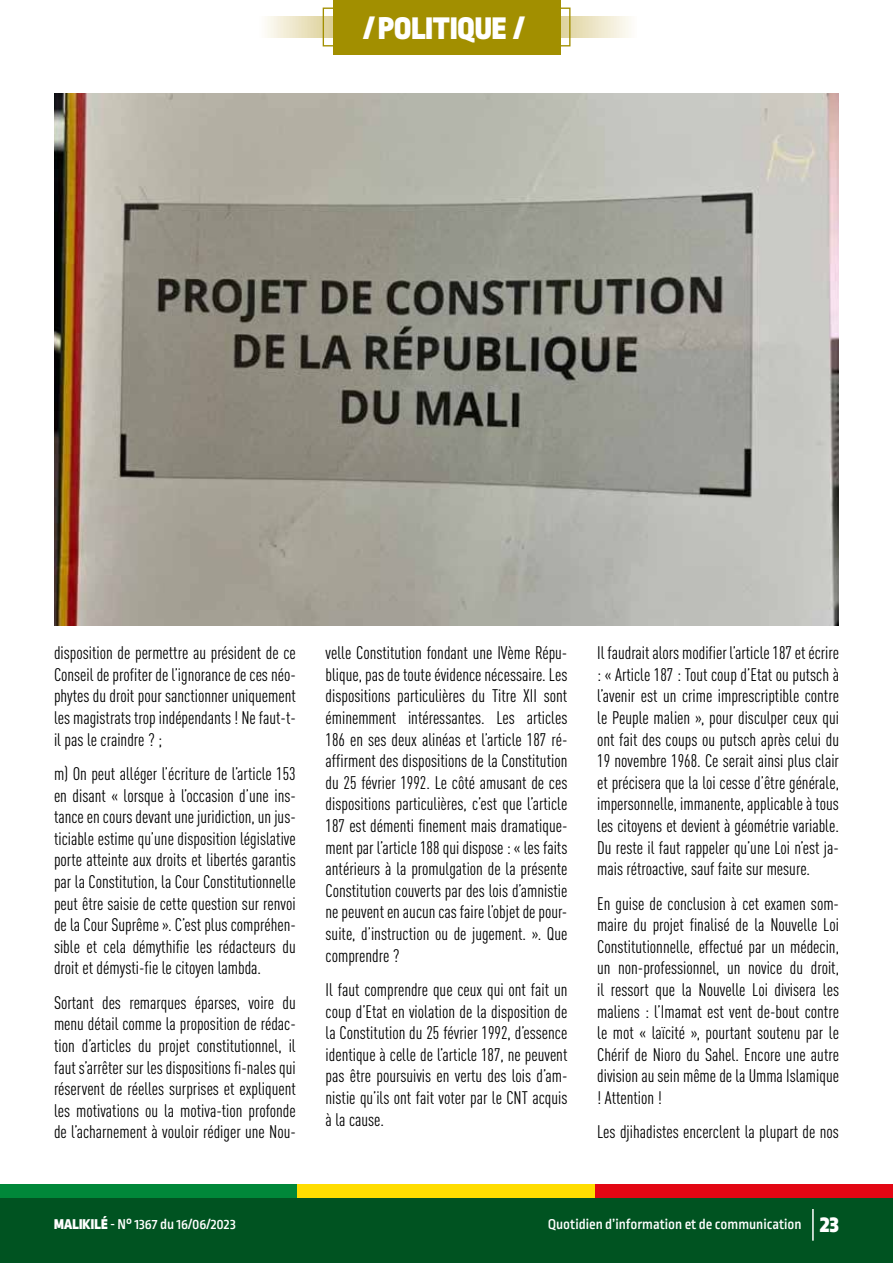
<style>
.page{position:relative;width:893px;height:1263px;background:#fff}
.page>*{position:absolute;margin:0;border:0;box-sizing:border-box;transform-origin:0 0}
.t1{font:900 33px "Ropa Sans Pro";color:#fff}
.t2{font:condensed 18px/21.6px "DIN Pro";color:#000;text-align:justify}
.t3{font:500 15px "Ropa Sans Pro";color:#fff}
.s1{font-weight:900}
.s2{font-weight:900;font-size:24px}
</style>
<div class="page">
<div style="left:0;top:1184px;width:298px;height:17px;background:#008739"></div>
<div style="left:298px;top:1184px;width:297px;height:17px;background:#fd0"></div>
<div style="left:595px;top:1184px;width:298px;height:17px;background:#e30613"></div>
<div style="left:0;top:1198px;width:893px;height:65px;background:#005321"></div>
<hr style="left:812px;top:1209px;width:2px;height:32px;background:#fff">
<svg style="left:267px;top:16px;width:364px;height:22px;background:#ebe4c4"></svg>
<div style="left:333px;top:0;width:227px;height:54px;background:#a28f00"></div>
<div style="left:323px;top:8px;width:247px;height:38px;border:1px solid #a28f00"></div>
<img style="left:54px;top:94px;width:785px;height:531px">
<h1 class="t1" style="left:364px;top:9px;width:162px">/ POLITIQUE /</h1>
<p class="t2" style="left:54px;top:641px;width:243px">disposition de permettre au président de ce Conseil de profiter de l’ignorance de ces néo&shy;phytes du droit pour sanctionner uniquement les magistrats trop indépendants ! Ne faut-t&shy;il pas le craindre ? ;</p>
<p class="t2" style="left:54px;top:761px;width:243px">m) On peut alléger l’écriture de l’article 153 en disant « lorsque à l’occasion d’une ins&shy;tance en cours devant une juridiction, un jus&shy;ticiable estime qu’une disposition législative porte atteinte aux droits et libertés garantis par la Constitution, la Cour Constitutionnelle peut être saisie de cette question sur renvoi de la Cour Suprême ». C’est plus compréhen&shy;sible et cela démythifie les rédacteurs du droit et démysti-fie le citoyen lambda.</p>
<p class="t2" style="left:54px;top:990px;width:243px">Sortant des remarques éparses, voire du menu détail comme la proposition de rédac&shy;tion d’articles du projet constitutionnel, il faut s’arrêter sur les dispositions fi-nales qui réservent de réelles surprises et expliquent les motivations ou la motiva-tion profonde de l’acharnement à vouloir rédiger une Nou-</p>
<p class="t2" style="left:326px;top:641px;width:243px">velle Constitution fondant une IVème Répu&shy;blique, pas de toute évidence nécessaire. Les dispositions particulières du Titre XII sont éminemment intéressantes. Les articles 186 en ses deux alinéas et l’article 187 ré&shy;affirment des dispositions de la Constitution du 25 février 1992. Le côté amusant de ces dispositions particulières, c’est que l’article 187 est démenti finement mais dramatique&shy;ment par l’article 188 qui dispose : « les faits antérieurs à la promulgation de la présente Constitution couverts par des lois d’amnistie ne peuvent en aucun cas faire l’objet de pour&shy;suite, d’instruction ou de jugement. ». Que comprendre ?</p>
<p class="t2" style="left:326px;top:977px;width:243px">Il faut comprendre que ceux qui ont fait un coup d’Etat en violation de la disposition de la Constitution du 25 février 1992, d’essence identique à celle de l’article 187, ne peuvent pas être poursuivis en vertu des lois d’am&shy;nistie qu’ils ont fait voter par le CNT acquis à la cause.</p>
<p class="t2" style="left:597px;top:641px;width:243px">Il faudrait alors modifier l’article 187 et écrire : « Article 187 : Tout coup d’Etat ou putsch à l’avenir est un crime imprescriptible contre le Peuple malien », pour disculper ceux qui ont fait des coups ou putsch après celui du 19 novembre 1968. Ce serait ainsi plus clair et précisera que la loi cesse d’être générale, impersonnelle, immanente, applicable à tous les citoyens et devient à géométrie variable.<br>Du reste il faut rappeler qu’une Loi n’est ja&shy;mais rétroactive, sauf faite sur mesure.</p>
<p class="t2" style="left:597px;top:891px;width:243px">En guise de conclusion à cet examen som&shy;maire du projet finalisé de la Nouvelle Loi Constitutionnelle, effectué par un médecin, un non-professionnel, un novice du droit, il ressort que la Nouvelle Loi divisera les maliens : l’Imamat est vent de-bout contre le mot « laïcité », pourtant soutenu par le Chérif de Nioro du Sahel. Encore une autre division au sein même de la Umma Islamique ! Attention !</p>
<p class="t2" style="left:597px;top:1120px;width:243px">Les djihadistes encerclent la plupart de nos</p>
<p class="t3" style="left:54px;top:1216px;width:183px"><span class="s1">MALIKILÉ</span> - N° 1367 du 16/06/2023</p>
<p class="t3" style="left:548px;top:1216px;width:292px">Quotidien d’information et de communication <span class="s2">23</span></p>
</div>
